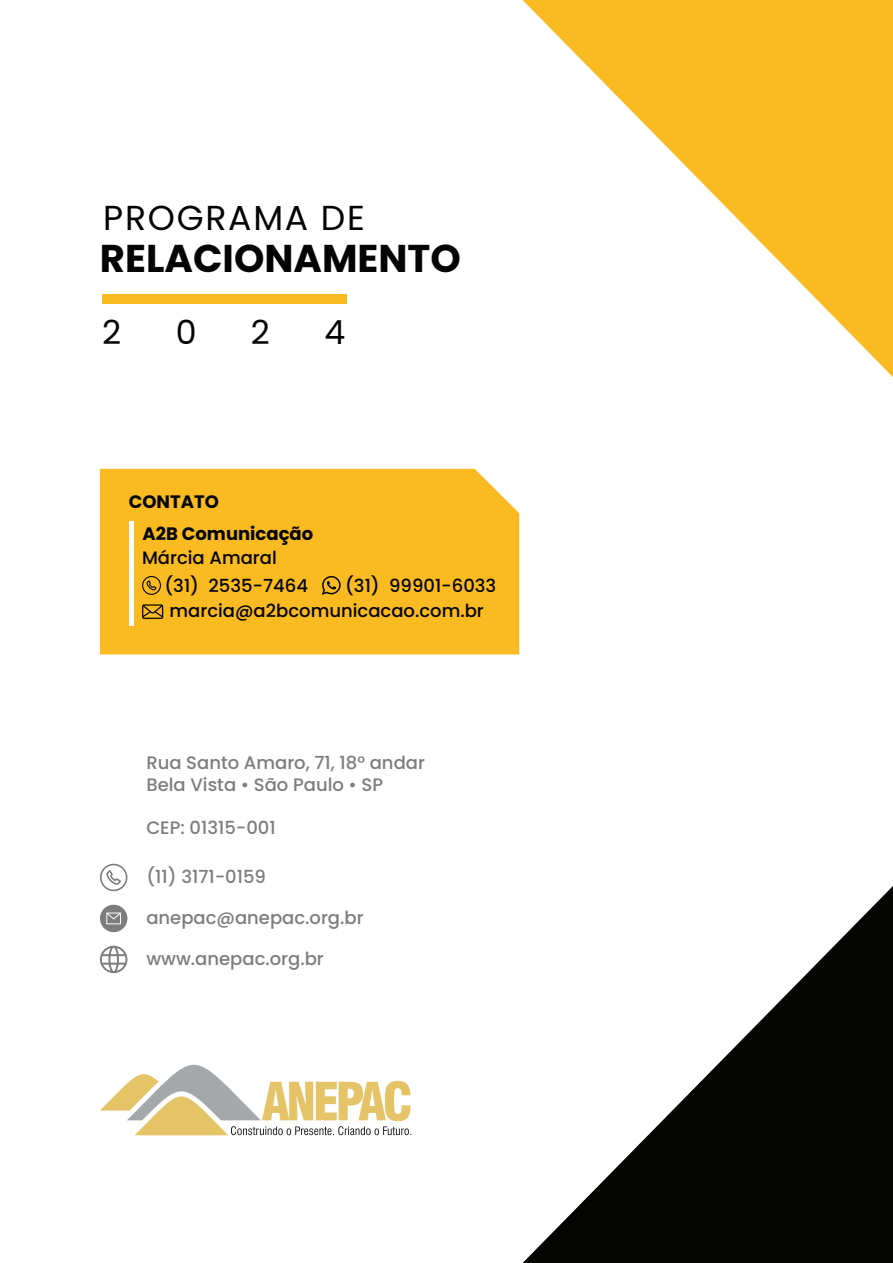
<style>
.page{position:relative;width:893px;height:1263px;background:#fff}
.page>*{position:absolute;margin:0;border:0;box-sizing:border-box;transform-origin:0 0}
.t1{font:700 38.7px "Poppins";color:#040503}
.t2{font:34.65px "Poppins";letter-spacing:.05em;color:#040503}
.t3{font:33.3px "Poppins";color:#040503}
.t4{font:500 18px/21.6px "Poppins";color:#7d7d7c}
.t5{font:500 18px/27.5px "Poppins";color:#040503}
.t6{font:700 18px/32.5px "Poppins";color:#040503}
</style>
<div class="page">
<svg style="left:523px;top:0;width:370px;height:377px"></svg>
<svg style="left:523px;top:886px;width:370px;height:377px"></svg>
<div style="left:100px;top:469px;width:419px;height:185px;background:#faba22"></div>
<div style="left:129px;top:521px;width:5px;height:104px;background:#fff"></div>
<svg style="left:142px;top:576px;width:19px;height:19px"></svg>
<svg style="left:322px;top:576px;width:19px;height:19px"></svg>
<svg style="left:142px;top:604px;width:21px;height:15px"></svg>
<svg style="left:100px;top:864px;width:27px;height:27px"></svg>
<svg style="left:100px;top:905px;width:27px;height:27px"></svg>
<svg style="left:100px;top:946px;width:27px;height:27px"></svg>
<svg style="left:100px;top:1064px;width:311px;height:71px"></svg>
<div style="left:102px;top:294px;width:245px;height:10px;background:#faba22"></div>
<h2 class="t2" style="left:103px;top:197px;width:263px">PROGRAMA DE</h2>
<h1 class="t1" style="left:100px;top:236px;width:362px">RELACIONAMENTO</h1>
<h3 class="t3" style="left:102px;top:313px;width:21px">2</h3>
<h3 class="t3" style="left:176px;top:313px;width:22px">0</h3>
<h3 class="t3" style="left:251px;top:313px;width:21px">2</h3>
<h3 class="t3" style="left:324px;top:313px;width:22px">4</h3>
<p class="t6" style="left:143px;top:485px;width:172px;text-indent:-14px">CONTATO<br>A2B Comunicação</p>
<p class="t5" style="left:164px;top:544px;width:145px;text-indent:-22px">Márcia Amaral (31) 2535-7464</p>
<p class="t5" style="left:170px;top:573px;width:328px;line-height:25.5px;text-indent:175px">(31) 99901-6033 marcia@a2bcomunicacao.com.br</p>
<p class="t4" style="left:146px;top:752px;width:280px">Rua Santo Amaro, 71, 18° andar<br>Bela Vista • São Paulo • SP</p>
<p class="t4" style="left:146px;top:817px;width:131px">CEP: 01315-001</p>
<p class="t4" style="left:146px;top:866px;width:121px">(11) 3171-0159</p>
<p class="t4" style="left:146px;top:907px;width:219px">anepac@anepac.org.br</p>
<p class="t4" style="left:146px;top:948px;width:179px">www.anepac.org.br</p>
</div>
